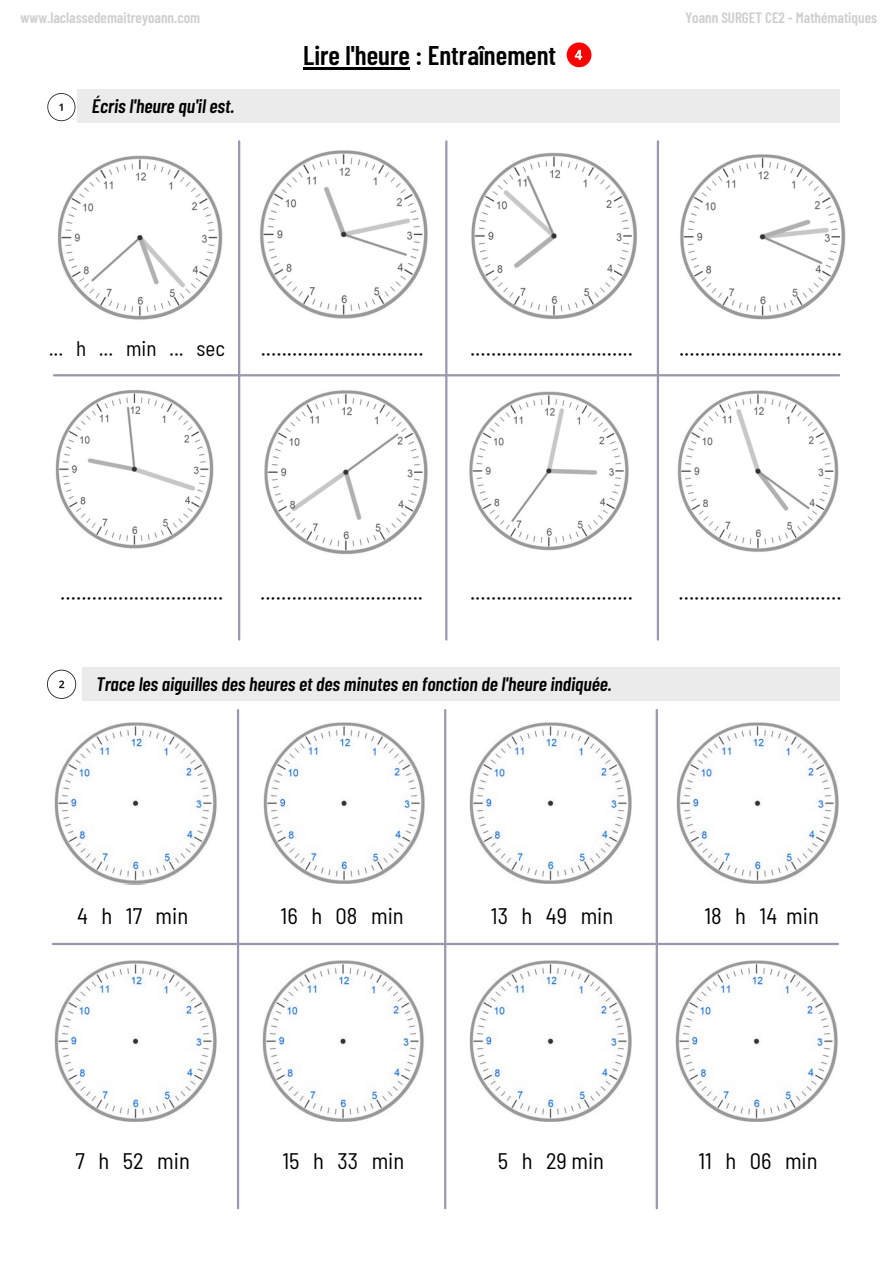
<style>
.page{position:relative;width:893px;height:1264px;background:#fff}
.page>*{position:absolute;margin:0;border:0;box-sizing:border-box;transform-origin:0 0}
.t1{font:600 27px "Barlow Condensed";color:#000}
.t2{font:semi-condensed 22.5px "Barlow";color:#000}
.t3{font:semi-condensed 21px "Barlow";color:#000}
.t4{font:italic 600 19.5px "Barlow Condensed";color:#000}
.t5{font:600 15px "Barlow Condensed";color:#cfcece}
</style>
<div class="page">
<svg style="left:47px;top:93px;width:28px;height:28px"></svg>
<div style="left:77px;top:89px;width:762px;height:33px;background:#ebebeb"></div>
<div style="left:82px;top:667px;width:757px;height:34px;background:#ebebeb"></div>
<svg style="left:47px;top:669px;width:29px;height:30px"></svg>
<hr style="left:54px;top:374px;width:785px;height:2px;background:#9d95ad">
<hr style="left:238px;top:141px;width:2px;height:498px;background:#9d95ad">
<hr style="left:445px;top:141px;width:2px;height:498px;background:#9d95ad">
<hr style="left:656px;top:141px;width:3px;height:498px;background:#9d95ad">
<hr style="left:53px;top:942px;width:784px;height:3px;background:#9d95ad">
<hr style="left:237px;top:710px;width:2px;height:498px;background:#9d95ad">
<hr style="left:444px;top:710px;width:2px;height:498px;background:#9d95ad">
<hr style="left:655px;top:710px;width:3px;height:498px;background:#9d95ad">
<img style="left:54px;top:722px;width:163px;height:161px">
<img style="left:263px;top:722px;width:162px;height:161px">
<img style="left:469px;top:722px;width:163px;height:161px">
<img style="left:676px;top:722px;width:163px;height:161px">
<img style="left:54px;top:960px;width:163px;height:161px">
<img style="left:262px;top:960px;width:162px;height:161px">
<img style="left:469px;top:960px;width:163px;height:161px">
<img style="left:675px;top:960px;width:163px;height:161px">
<div style="left:566px;top:42px;width:25px;height:25px;background:#f00;border-radius:50%"></div>
<svg style="left:574px;top:50px;width:8px;height:10px"></svg>
<img style="left:58px;top:155px;width:165px;height:165px">
<img style="left:260px;top:150px;width:168px;height:169px">
<img style="left:471px;top:152px;width:166px;height:167px">
<img style="left:680px;top:154px;width:166px;height:166px">
<img style="left:55px;top:390px;width:159px;height:159px">
<img style="left:264px;top:390px;width:164px;height:164px">
<img style="left:469px;top:391px;width:160px;height:160px">
<hr style="left:303px;top:68px;width:107px;height:2px;background:#000">
<img style="left:677px;top:390px;width:162px;height:162px">
<p class="t5" style="left:21px;top:8px;width:181px">www.laclassedemaitreyoann.com</p>
<p class="t5" style="left:685px;top:8px;width:193px">Yoann SURGET CE2 - Mathématiques</p>
<p class="t4" style="left:92px;top:93px;width:144px">Écris l'heure qu'il est.</p>
<p class="t1" style="left:303px;top:38px;width:254px">Lire l'heure : Entraînement</p>
<p class="t3" style="left:49px;top:335px;width:178px">... h ... min ... sec</p>
<p class="t2" style="left:261px;top:333px;width:165px">...............................</p>
<p class="t2" style="left:470px;top:333px;width:165px">...............................</p>
<p class="t2" style="left:679px;top:333px;width:165px">...............................</p>
<p class="t2" style="left:60px;top:577px;width:165px">...............................</p>
<p class="t2" style="left:260px;top:577px;width:165px">...............................</p>
<p class="t2" style="left:470px;top:577px;width:165px">...............................</p>
<p class="t2" style="left:678px;top:577px;width:165px">...............................</p>
<p class="t4" style="left:96px;top:671px;width:517px">Trace les aiguilles des heures et des minutes en fonction de l'heure indiquée.</p>
<p class="t2" style="left:77px;top:901px;width:112px">4 h 17 min</p>
<p class="t2" style="left:280px;top:901px;width:125px">16 h 08 min</p>
<p class="t2" style="left:491px;top:901px;width:124px">13 h 49 min</p>
<p class="t2" style="left:704px;top:901px;width:116px">18 h 14 min</p>
<p class="t2" style="left:76px;top:1146px;width:116px">7 h 52 min</p>
<p class="t2" style="left:282px;top:1146px;width:123px">15 h 33 min</p>
<p class="t2" style="left:498px;top:1146px;width:108px">5 h 29 min</p>
<p class="t2" style="left:698px;top:1146px;width:121px">11 h 06 min</p>
</div>
